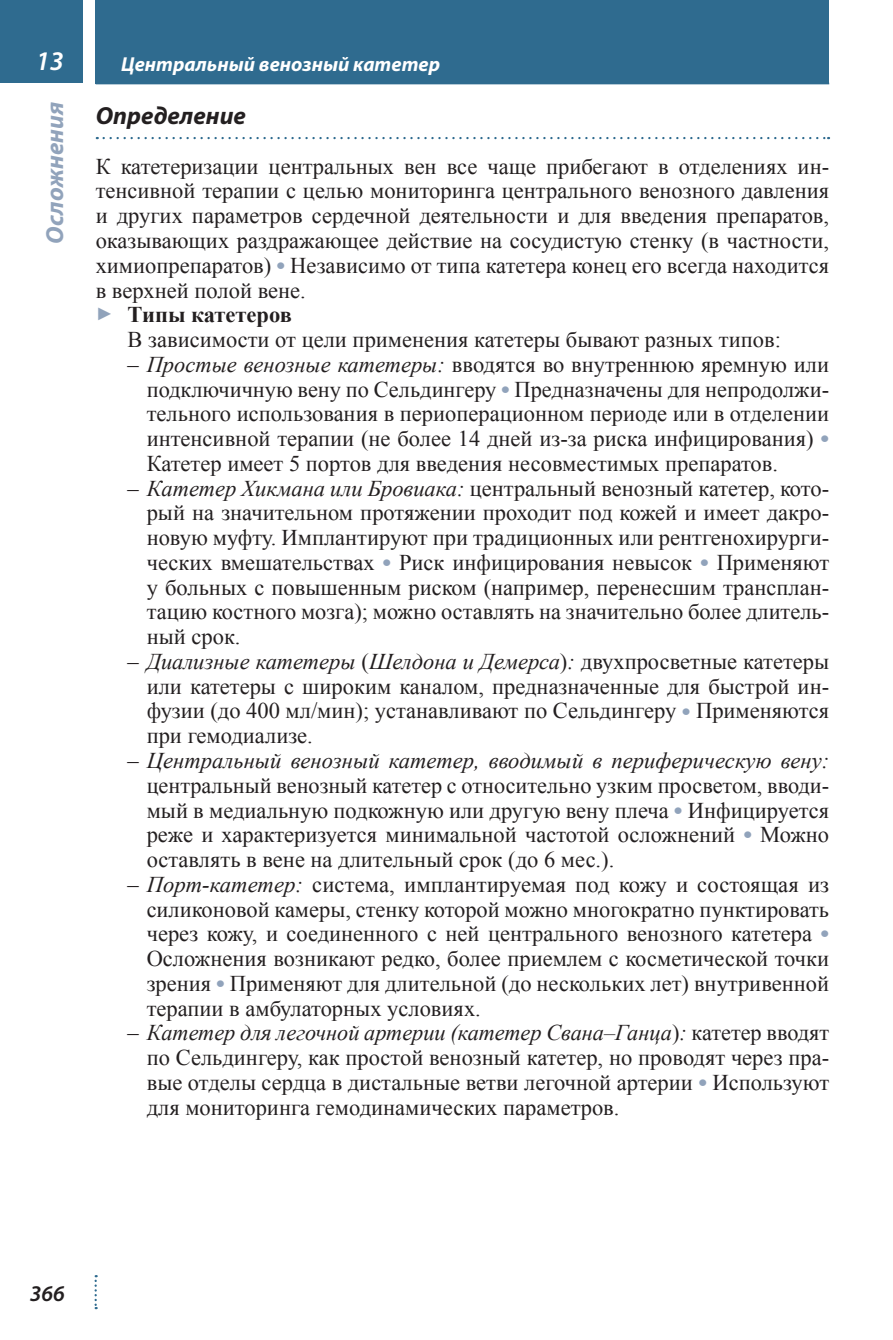
<style>
.page{position:relative;width:893px;height:1340px;background:#fff}
.page>*{position:absolute;margin:0;border:0;box-sizing:border-box;transform-origin:0 0}
.t1{font:italic 600 27px "Myriad Pro";color:#fff}
.t2{font:italic 700 24.75px "Myriad Pro";color:#231f20}
.t3{font:italic 700 24.75px "Myriad Pro";color:#91a3bb}
.t4{font:22.5px/24.8px "Times New Roman";color:#231f20;text-align:justify}
.t5{font:700 22.5px "Times New Roman";color:#231f20}
.t6{font:italic 600 22.5px "Myriad Pro";color:#231f20}
.t7{font:italic 700 20.25px "Myriad Pro";color:#fff}
.s1{font-weight:700;font-size:24.75px;color:#91a3bb}
.s2{font-size:18px;color:#91a3bb}
.s3{font-style:italic}
</style>
<div class="page">
<div style="left:0;top:0;width:83px;height:83px;background:#2f6b8f"></div>
<svg style="left:95px;top:1275px;width:2px;height:34px"></svg>
<div style="left:96px;top:0;width:733px;height:84px;background:#2f6b8f"></div>
<svg style="left:104px;top:137px;width:725px;height:2px"></svg>
<p class="t1" style="left:36px;top:51px;width:30px">13</p>
<p class="t3" style="left:45px;top:244px;width:144px;rotate:-90deg">Осложнения</p>
<p class="t7" style="left:121px;top:56px;width:320px">Центральный венозный катетер</p>
<p class="t2" style="left:96px;top:106px;width:152px">Определение</p>
<p class="t4" style="left:96px;top:154px;width:735px">К катетеризации центральных вен все чаще прибегают в отделениях ин-</p>
<p class="t4" style="left:96px;top:178px;width:735px">тенсивной терапии с целью мониторинга центрального венозного давления</p>
<p class="t4" style="left:96px;top:203px;width:735px">и других параметров сердечной деятельности и для введения препаратов,</p>
<p class="t4" style="left:96px;top:228px;width:735px">оказывающих раздражающее действие на сосудистую стенку (в частности,</p>
<p class="t4" style="left:96px;top:253px;width:735px">химиопрепаратов) <span class="s1">•</span> Независимо от типа катетера конец его всегда находится</p>
<p class="t4" style="left:96px;top:277px;width:212px">в верхней полой вене.</p>
<p class="t5" style="left:96px;top:302px;width:198px"><span class="s2">►</span> Типы катетеров</p>
<p class="t4" style="left:128px;top:327px;width:655px">В зависимости от цели применения катетеры бывают разных типов:</p>
<p class="t4" style="left:147px;top:352px;width:684px;text-indent:-19px">– <span class="s3">Простые венозные катетеры:</span> вводятся во внутреннюю яремную или подключичную вену по Сельдингеру <span class="s1">•</span> Предназначены для непродолжи&shy;тельного использования в периоперационном периоде или в отделении интенсивной терапии (не более 14 дней из-за риска инфицирования) <span class="s1">• </span>Катетер имеет 5 портов для введения несовместимых препаратов.</p>
<p class="t4" style="left:147px;top:475px;width:684px;text-indent:-19px">– <span class="s3">Катетер Хикмана или Бровиака:</span> центральный венозный катетер, кото&shy;рый на значительном протяжении проходит под кожей и имеет дакро&shy;новую муфту. Имплантируют при традиционных или рентгенохирурги&shy;ческих вмешательствах <span class="s1">•</span> Риск инфицирования невысок <span class="s1">•</span> Применяют у больных с повышенным риском (например, перенесшим трансплан&shy;тацию костного мозга); можно оставлять на значительно более длитель&shy;ный срок.</p>
<p class="t4" style="left:147px;top:649px;width:684px;text-indent:-19px">– <span class="s3">Диализные катетеры</span> (<span class="s3">Шелдона и Демерса</span>)<span class="s3">:</span> двухпросветные катетеры или катетеры с широким каналом, предназначенные для быстрой ин&shy;фузии (до 400 мл/мин); устанавливают по Сельдингеру <span class="s1">•</span> Применяются при гемодиализе.</p>
<p class="t4" style="left:147px;top:748px;width:684px;text-indent:-19px">– <span class="s3">Центральный венозный катетер, вводимый в периферическую вену: </span>центральный венозный катетер с относительно узким просветом, вводи&shy;мый в медиальную подкожную или другую вену плеча <span class="s1">•</span> Инфицируется реже и характеризуется минимальной частотой осложнений <span class="s1">•</span> Можно оставлять в вене на длительный срок (до 6 мес.).</p>
<p class="t4" style="left:147px;top:871px;width:684px;text-indent:-19px">– <span class="s3">Порт-катетер:</span> система, имплантируемая под кожу и состоящая из силиконовой камеры, стенку которой можно многократно пунктировать через кожу, и соединенного с ней центрального венозного катетера <span class="s1">• </span>Осложнения возникают редко, более приемлем с косметической точки зрения <span class="s1">•</span> Применяют для длительной (до нескольких лет) внутривенной терапии в амбулаторных условиях.</p>
<p class="t4" style="left:147px;top:1020px;width:684px;text-indent:-19px">– <span class="s3">Катетер для легочной артерии (катетер Свана–Ганца</span>)<span class="s3">:</span> катетер вводят по Сельдингеру, как простой венозный катетер, но проводят через пра&shy;вые отделы сердца в дистальные ветви легочной артерии <span class="s1">•</span> Используют для мониторинга гемодинамических параметров.</p>
<p class="t6" style="left:30px;top:1284px;width:37px">366</p>
</div>
